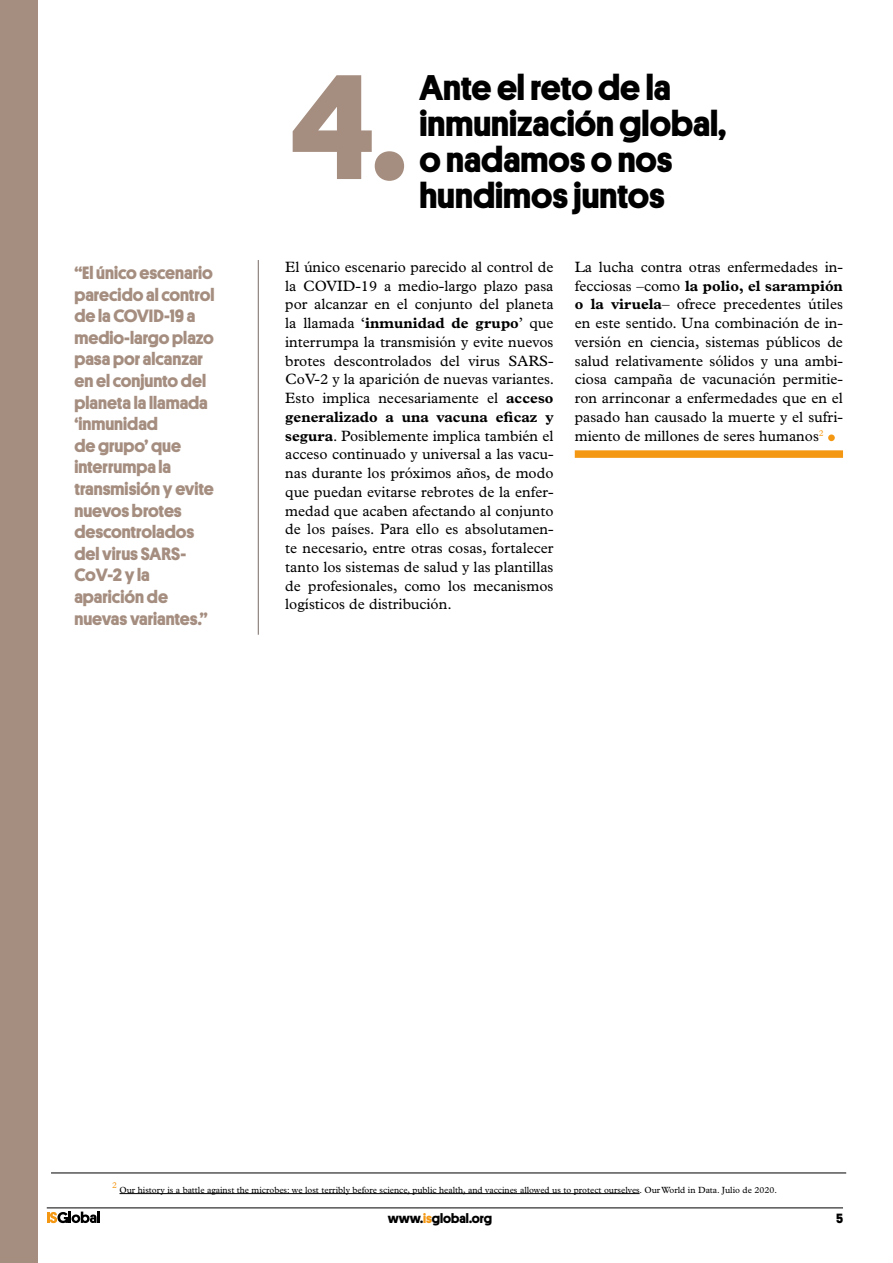
<style>
.page{position:relative;width:893px;height:1263px;background:#fff}
.page>*{position:absolute;margin:0;border:0;box-sizing:border-box;transform-origin:0 0}
.t1{font:700 150px "Platform";color:#a58e80}
.t2{font:54px "Plantin";color:#f49712}
.t3{font:700 36px/36px "Platform";color:#000}
.t4{font:700 18px/21.6px "Platform";color:#a58e80}
.t5{font:15px/18.8px "Plantin";color:#000;text-align:justify}
.t6{font:700 13.5px "Platform";color:#000}
.t7{font:9px "Plantin";color:#000}
.t8{font:8.7px "Plantin";color:#f49712}
.s1{font-weight:700}
.s2{color:#f49712}
</style>
<div class="page">
<svg style="left:47px;top:1211px;width:53px;height:12px"></svg>
<hr style="left:47px;top:1207px;width:796px;height:1px;background:#000">
<div style="left:0;top:0;width:37px;height:1262px;background:#a58e80"></div>
<hr style="left:258px;top:260px;width:1px;height:375px;background:#867b77">
<hr style="left:120px;top:1193px;width:520px;height:1px;background:#000">
<hr style="left:51px;top:1173px;width:795px;height:1px;background:#000">
<div style="left:575px;top:450px;width:268px;height:8px;background:#f49712"></div>
<p class="t4" style="left:74px;top:261px;width:142px">“El único escenario parecido al control de la COVID-19 a medio-largo plazo pasa por alcanzar en el conjunto del planeta la llamada ‘inmunidad<br>de grupo’ que interrumpa la transmisión y evite nuevos brotes descontrolados del virus SARS-<br>CoV-2 y la aparición de nuevas variantes.”</p>
<h1 class="t1" style="left:291px;top:17px;width:117px">4.</h1>
<h3 class="t3" style="left:419px;top:67px;width:309px">Ante el reto de la inmunización global, o nadamos o nos hundimos juntos</h3>
<p class="t5" style="left:285px;top:257px;width:270px">El único escenario parecido al control de la COVID-19 a medio-largo plazo pasa por alcanzar en el conjunto del planeta la llamada ‘<span class="s1">inmunidad de grupo</span>’ que interrumpa la transmisión y evite nuevos brotes descontrolados del virus SARS-CoV-2 y la aparición de nuevas variantes.<br>Esto implica necesariamente el <span class="s1">acceso generalizado a una vacuna eficaz y segura</span>. Posiblemente implica también el acceso continuado y universal a las vacu&shy;nas durante los próximos años, de modo que puedan evitarse rebrotes de la enfer&shy;medad que acaben afectando al conjunto de los países. Para ello es absolutamen&shy;te necesario, entre otras cosas, fortalecer tanto los sistemas de salud y las plantillas de profesionales, como los mecanismos logísticos de distribución.</p>
<p class="t5" style="left:575px;top:257px;width:270px">La lucha contra otras enfermedades in&shy;fecciosas –como <span class="s1">la polio, el sarampión o la viruela</span>– ofrece precedentes útiles en este sentido. Una combinación de in&shy;versión en ciencia, sistemas públicos de salud relativamente sólidos y una ambi&shy;ciosa campaña de vacunación permitie&shy;ron arrinconar a enfermedades que en el pasado han causado la muerte y el sufri&shy;miento de millones de seres humanos<sup>2</sup></p>
<h2 class="t2" style="left:824px;top:391px;width:17px">.</h2>
<p class="t8" style="left:112px;top:1180px;width:6px">2</p>
<p class="t7" style="left:120px;top:1184px;width:659px">Our history is a battle against the microbes: we lost terribly before science, public health, and vaccines allowed us to protect ourselves. Our World in Data. Julio de 2020.</p>
<p class="t6" style="left:388px;top:1208px;width:106px">www.<span class="s2">is</span>global.org</p>
<p class="t6" style="left:836px;top:1208px;width:9px">5</p>
</div>
